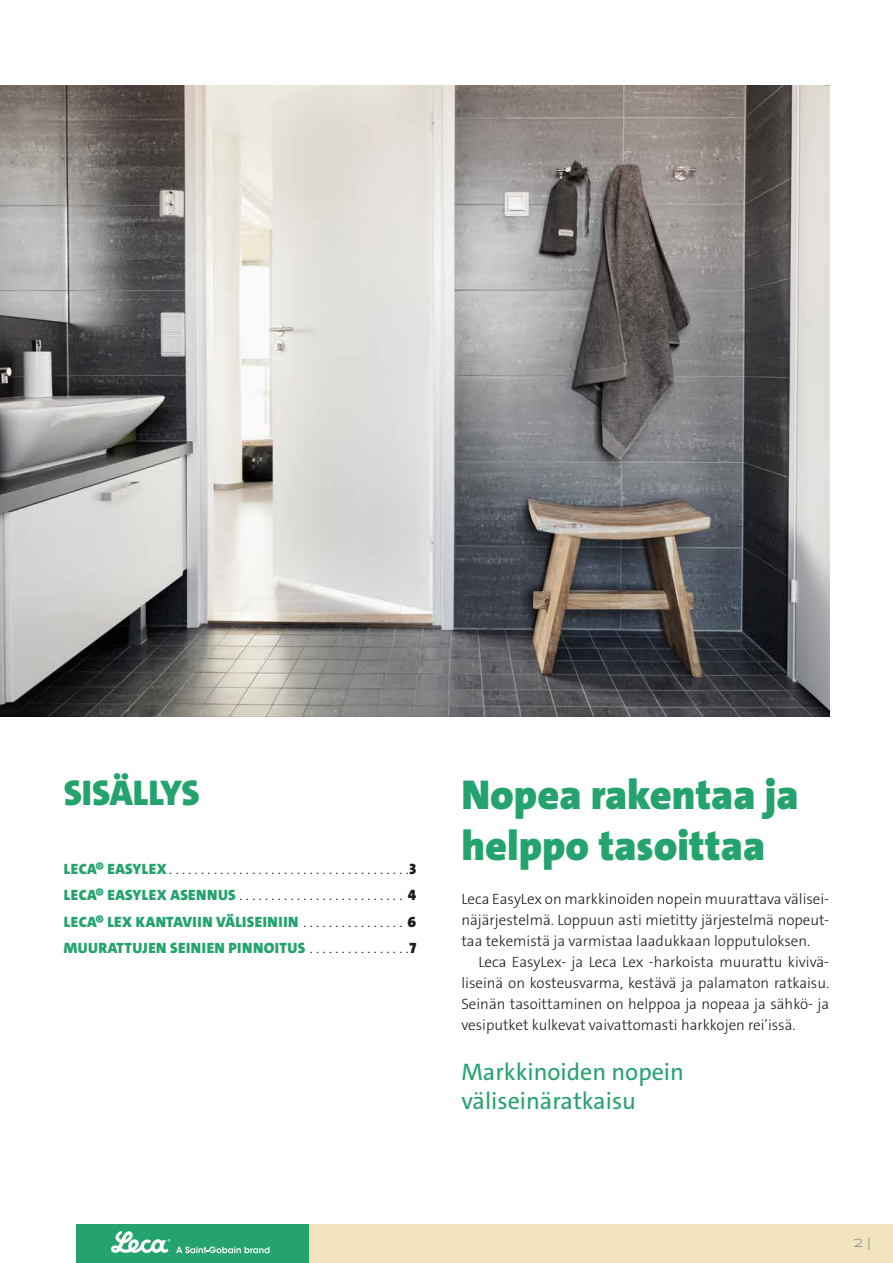
<style>
.page{position:relative;width:893px;height:1263px;background:#fff}
.page>*{position:absolute;margin:0;border:0;box-sizing:border-box;transform-origin:0 0}
.H1_black{font:900 42px/50.4px "The Sans C4 s";color:#25a36f}
.TOC_H{font:900 36px "The Sans C4 s";color:#25a36f}
.nosto_vihr{font:24px/28.8px "The Sans C4 s";color:#25a36f}
.p_10_sis{font:300 15px/21px "The Sans C4 s";color:#1d1d1b;text-align:justify}
.p10{font:300 15px/21px "The Sans C4 s";color:#1d1d1b;text-align:justify}
.TOC1{font:300 15px "The Sans C4 s";color:#1d1d1b}
.TOC1-2{font:900 15px "The Sans C4 s";letter-spacing:.025em;color:#25a36f}
.t1{font:12px "Syncopate";color:#828289}
.s1{font-weight:900;color:#25a36f}
.s2{font-weight:900}
.s3{font-weight:300;color:#1d1d1b}
.s4{color:#1d1d1b}
</style>
<div class="page">
<img style="left:0;top:85px;width:829px;height:632px">
<div style="left:309px;top:1224px;width:584px;height:39px;background:#f1e3bd"></div>
<div style="left:77px;top:1224px;width:232px;height:39px;background:#25a36f"></div>
<svg style="left:176px;top:1246px;width:93px;height:7px"></svg>
<svg style="left:111px;top:1231px;width:59px;height:22px"></svg>
<p class="TOC_H" style="left:64px;top:769px;width:137px">SISÄLLYS</p>
<p class="TOC1" style="left:64px;top:859px;width:354px"><span class="s1">LECA® EASYLEX</span> . . . . . . . . . . . . . . . . . . . . . . . . . . . . . . . . . . . . . <span class="s2">3</span></p>
<p class="TOC1" style="left:64px;top:886px;width:354px"><span class="s1">LECA® EASYLEX ASENNUS</span> . . . . . . . . . . . . . . . . . . . . . . . . . . <span class="s2">4</span></p>
<p class="TOC1-2" style="left:64px;top:912px;width:354px">LECA® LEX KANTAVIIN VÄLISEINIIN <span class="s3">. . . . . . . . . . . . . . . .</span> <span class="s4">6</span></p>
<p class="TOC1-2" style="left:64px;top:939px;width:354px">MUURATTUJEN SEINIEN PINNOITUS <span class="s3">. . . . . . . . . . . . . . .</span> <span class="s4">7</span></p>
<p class="H1_black" style="left:461px;top:770px;width:339px">Nopea rakentaa ja helppo tasoittaa</p>
<p class="p10" style="left:461px;top:889px;width:369px">Leca EasyLex on markkinoiden nopein muurattava välisei&shy;näjärjestelmä. Loppuun asti mietitty järjestelmä nopeut&shy;taa tekemistä ja varmistaa laadukkaan lopputuloksen.</p>
<p class="p_10_sis" style="left:461px;top:952px;width:369px;text-indent:17px">Leca EasyLex- ja Leca Lex -harkoista muurattu kivivä&shy;liseinä on kosteusvarma, kestävä ja palamaton ratkaisu.<br>Seinän tasoittaminen on helppoa ja nopeaa ja sähkö- ja vesiputket kulkevat vaivattomasti harkkojen rei’issä.</p>
<p class="nosto_vihr" style="left:461px;top:1058px;width:224px">Markkinoiden nopein väliseinäratkaisu</p>
<p class="t1" style="left:854px;top:1236px;width:18px">2 |</p>
</div>
